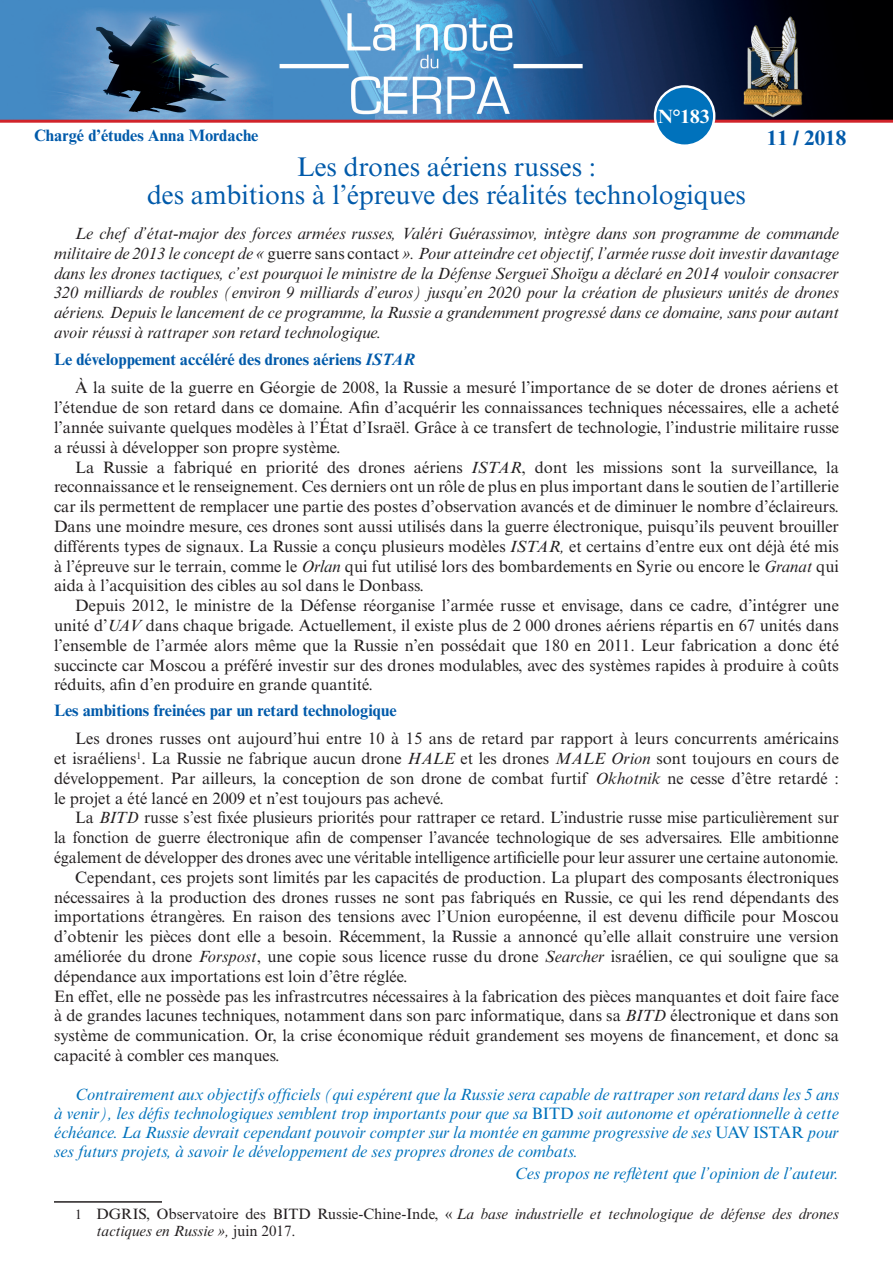
<style>
.page{position:relative;width:893px;height:1263px;background:#fff}
.page>*{position:absolute;margin:0;border:0;box-sizing:border-box;transform-origin:0 0}
.Grand_titre{font:27px "Times New Roman MT Std";color:#015aaa}
.t1{font:700 21px "Times New Roman MT Std";color:#015aaa}
.t2{font:700 19.2px "Times New Roman MT Std";color:#fff}
.Normal__Web{font:16.5px/19.8px "Times New Roman MT Std";color:#231f20;text-align:justify}
.Normal__Web-2{font:italic 16.5px/19.8px "Times New Roman MT Std";color:#231f20;text-align:justify}
.Encadré_conclusion{font:italic 16.5px/18.9px "Times New Roman MT Std";color:#0072bc;text-align:justify}
.Intertitre{font:700 16.5px "Times New Roman MT Std";color:#015aaa}
.Note_de_bas_de_page{font:italic 15px/17.2px "Times New Roman MT Std";color:#231f20}
.s1{font-style:normal}
.s2{font-style:italic}
.s3{font-style:normal;font-size:13.5px}
</style>
<div class="page">
<img style="left:0;top:0;width:893px;height:120px">
<hr style="left:0;top:120px;width:893px;height:3px;background:#d1232a">
<div style="left:655px;top:86px;width:59px;height:60px;background:#0072bc;border-radius:50%"></div>
<div style="left:654px;top:85px;width:61px;height:62px;border:2px solid #fff;border-radius:50%"></div>
<hr style="left:54px;top:1201px;width:108px;height:2px;background:#231f20">
<p class="t2" style="left:658px;top:104px;width:53px">N°183</p>
<p class="Intertitre" style="left:34px;top:126px;width:226px">Chargé d’études Anna Mordache</p>
<p class="t1" style="left:767px;top:125px;width:81px">11 / 2018</p>
<p class="Grand_titre" style="left:297px;top:151px;width:301px">Les drones aériens russes :</p>
<p class="Grand_titre" style="left:147px;top:180px;width:600px">des ambitions à l’épreuve des réalités technologiques</p>
<p class="Normal__Web-2" style="left:54px;top:224px;width:786px;text-indent:21px">Le chef d’état-major des forces armées russes, Valéri Guérassimov, intègre dans son programme de commande militaire de 2013 le concept de « <span class="s1">guerre sans contact</span> ». Pour atteindre cet objectif, l’armée russe doit investir davantage dans les drones tactiques, c’est pourquoi le ministre de la Défense Sergueï Shoïgu a déclaré en 2014 vouloir consacrer 320 milliards de roubles (environ 9 milliards d’euros) jusqu’en 2020 pour la création de plusieurs unités de drones aériens. Depuis le lancement de ce programme, la Russie a grandemment progressé dans ce domaine, sans pour autant avoir réussi à rattraper son retard technologique.</p>
<p class="Intertitre" style="left:54px;top:349px;width:363px">Le développement accéléré des drones aériens <span class="s2">ISTAR</span></p>
<p class="Normal__Web" style="left:54px;top:378px;width:786px;text-indent:21px">À la suite de la guerre en Géorgie de 2008, la Russie a mesuré l’importance de se doter de drones aériens et l’étendue de son retard dans ce domaine. Afin d’acquérir les connaissances techniques nécessaires, elle a acheté l’année suivante quelques modèles à l’État d’Israël. Grâce à ce transfert de technologie, l’industrie militaire russe a réussi à développer son propre système.</p>
<p class="Normal__Web" style="left:54px;top:457px;width:786px;text-indent:21px">La Russie a fabriqué en priorité des drones aériens <span class="s2">ISTAR</span>, dont les missions sont la surveillance, la reconnaissance et le renseignement. Ces derniers ont un rôle de plus en plus important dans le soutien de l’artillerie car ils permettent de remplacer une partie des postes d’observation avancés et de diminuer le nombre d’éclaireurs.<br>Dans une moindre mesure, ces drones sont aussi utilisés dans la guerre électronique, puisqu’ils peuvent brouiller différents types de signaux. La Russie a conçu plusieurs modèles <span class="s2">ISTAR,</span> et certains d’entre eux ont déjà été mis à l’épreuve sur le terrain, comme le <span class="s2">Orlan</span> qui fut utilisé lors des bombardements en Syrie ou encore le <span class="s2">Granat</span> qui aida à l’acquisition des cibles au sol dans le Donbass.</p>
<p class="Normal__Web" style="left:54px;top:596px;width:786px;text-indent:21px">Depuis 2012, le ministre de la Défense réorganise l’armée russe et envisage, dans ce cadre, d’intégrer une unité d’<span class="s2">UAV</span> dans chaque brigade. Actuellement, il existe plus de 2 000 drones aériens répartis en 67 unités dans l’ensemble de l’armée alors même que la Russie n’en possédait que 180 en 2011. Leur fabrication a donc été succincte car Moscou a préféré investir sur des drones modulables, avec des systèmes rapides à produire à coûts réduits, afin d’en produire en grande quantité.</p>
<p class="Intertitre" style="left:54px;top:700px;width:344px">Les ambitions freinées par un retard technologique</p>
<p class="Normal__Web" style="left:54px;top:729px;width:786px;text-indent:21px">Les drones russes ont aujourd’hui entre 10 à 15 ans de retard par rapport à leurs concurrents américains et israéliens<sup>1</sup>. La Russie ne fabrique aucun drone <span class="s2">HALE</span> et les drones <span class="s2">MALE Orion</span> sont toujours en cours de développement. Par ailleurs, la conception de son drone de combat furtif <span class="s2">Okhotnik</span> ne cesse d’être retardé : le projet a été lancé en 2009 et n’est toujours pas achevé.</p>
<p class="Normal__Web" style="left:54px;top:808px;width:786px;text-indent:21px">La <span class="s2">BITD</span> russe s’est fixée plusieurs priorités pour rattraper ce retard. L’industrie russe mise particulièrement sur la fonction de guerre électronique afin de compenser l’avancée technologique de ses adversaires. Elle ambitionne également de développer des drones avec une véritable intelligence artificielle pour leur assurer une certaine autonomie.</p>
<p class="Normal__Web" style="left:54px;top:867px;width:786px;text-indent:21px">Cependant, ces projets sont limités par les capacités de production. La plupart des composants électroniques nécessaires à la production des drones russes ne sont pas fabriqués en Russie, ce qui les rend dépendants des importations étrangères. En raison des tensions avec l’Union européenne, il est devenu difficile pour Moscou d’obtenir les pièces dont elle a besoin. Récemment, la Russie a annoncé qu’elle allait construire une version améliorée du drone <span class="s2">Forspost</span>, une copie sous licence russe du drone <span class="s2">Searcher</span> israélien, ce qui souligne que sa dépendance aux importations est loin d’être réglée.</p>
<p class="Normal__Web" style="left:54px;top:986px;width:786px">En effet, elle ne possède pas les infrastrcutres nécessaires à la fabrication des pièces manquantes et doit faire face à de grandes lacunes techniques, notamment dans son parc informatique, dans sa <span class="s2">BITD</span> électronique et dans son système de communication. Or, la crise économique réduit grandement ses moyens de financement, et donc sa capacité à combler ces manques.</p>
<p class="Encadré_conclusion" style="left:54px;top:1085px;width:787px;text-indent:21px">Contrairement aux objectifs officiels (qui espérent que la Russie sera capable de rattraper son retard dans les 5 ans à venir), les défis technologiques semblent trop importants pour que sa <span class="s1">BITD</span> soit autonome et opérationnelle à cette échéance. La Russie devrait cependant pouvoir compter sur la montée en gamme progressive de ses <span class="s1">UAV ISTAR</span> pour ses futurs projets, à savoir le développement de ses propres drones de combats.</p>
<p class="Encadré_conclusion" style="left:515px;top:1164px;width:326px">Ces propos ne reflètent que l’opinion de l’auteur.</p>
<p class="Note_de_bas_de_page" style="left:97px;top:1205px;width:744px;text-indent:-21px"><span class="s3">1</span> <span class="s1">DGRIS, Observatoire des BITD Russie-Chine-Inde, «</span> La base industrielle et technologique de défense des drones tactiques en Russie », <span class="s1">juin 2017.</span></p>
</div>
